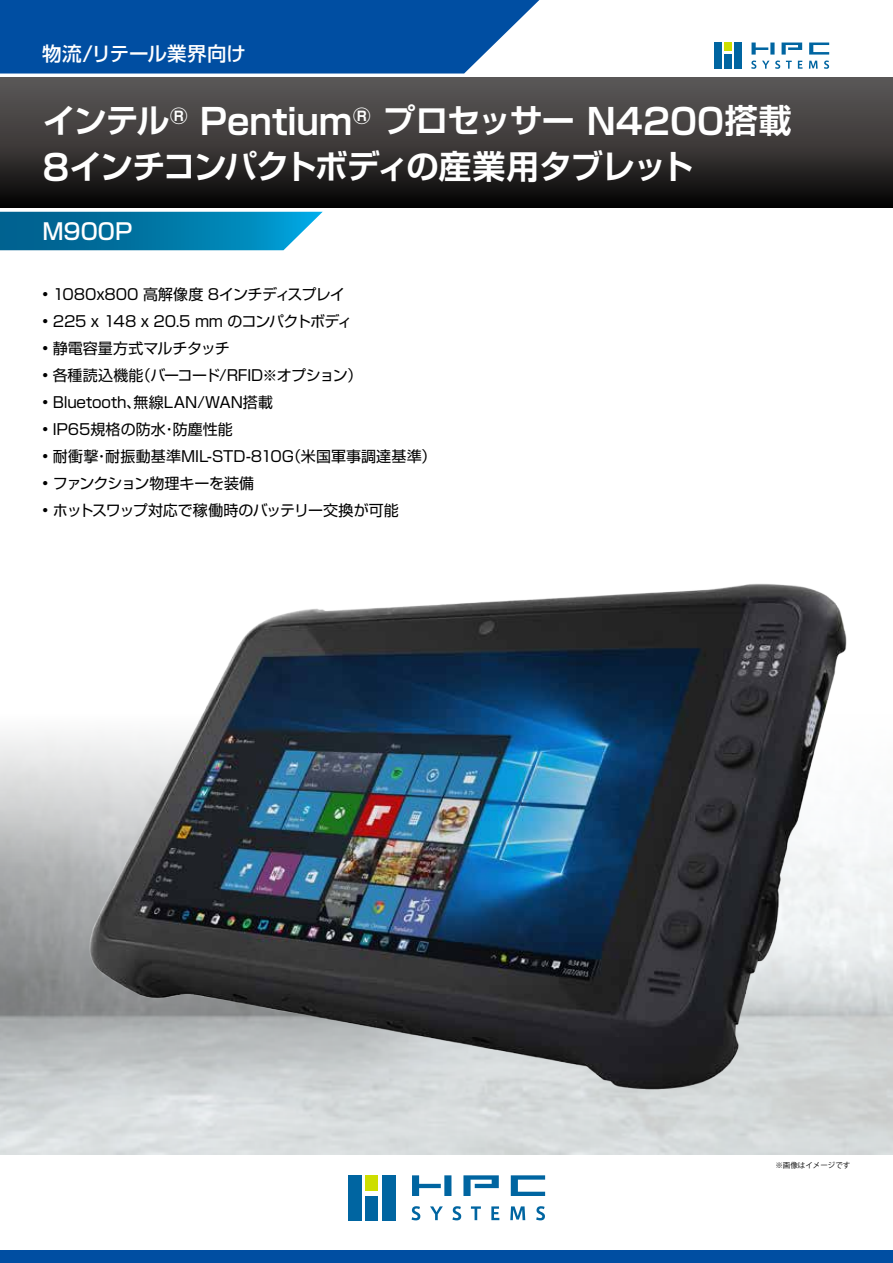
<style>
.page{position:relative;width:893px;height:1263px;background:#fff}
.page>*{position:absolute;margin:0;border:0;box-sizing:border-box;transform-origin:0 0}
.t1{font:700 35.55px "Shin Go Pr 5 De";color:#fff}
.t2{font:700 33px/45.6px "Shin Go Pr 5 De";letter-spacing:-.04em;color:#fff}
.t3{font:500 22.5px "Shin Go Pr 5";letter-spacing:.005em;color:#fff}
.t4{font:700 20.7px "Shin Go Pr 5 De";color:#fff}
.t5{font:500 19.5px "Shin Go Pr 5";color:#fff}
.t6{font:15px/27px "Shin Go Pr 5";letter-spacing:-.01em;color:#000}
.t7{font:15px "Shin Go Pr 5";letter-spacing:-.055em;color:#000}
.t8{font:7.5px "Koz Go Pr 6 N";color:#000}
.s1{font-size:21px}
.s2{font-size:35.55px}
</style>
<div class="page">
<svg style="left:0;top:212px;width:323px;height:38px;background:#0f81ae"></svg>
<svg style="left:0;top:0;width:540px;height:74px;background:#115aa8"></svg>
<div style="left:0;top:78px;width:893px;height:129px;background:linear-gradient(to bottom,#625f5e,#0c0a0a)"></div>
<div style="left:348px;top:1175px;width:13px;height:45px;background:#0065a1"></div>
<div style="left:366px;top:1175px;width:12px;height:15px;background:#cdde00"></div>
<div style="left:366px;top:1196px;width:12px;height:24px;background:#0065a1"></div>
<div style="left:382px;top:1175px;width:14px;height:45px;background:#0065a1"></div>
<svg style="left:511px;top:1175px;width:34px;height:21px"></svg>
<svg style="left:463px;top:1175px;width:36px;height:21px"></svg>
<svg style="left:412px;top:1175px;width:39px;height:21px"></svg>
<svg style="left:412px;top:1206px;width:8px;height:14px"></svg>
<svg style="left:430px;top:1206px;width:13px;height:14px"></svg>
<svg style="left:452px;top:1206px;width:9px;height:14px"></svg>
<svg style="left:471px;top:1206px;width:10px;height:14px"></svg>
<svg style="left:491px;top:1206px;width:8px;height:14px"></svg>
<svg style="left:510px;top:1206px;width:15px;height:14px"></svg>
<svg style="left:536px;top:1206px;width:9px;height:14px"></svg>
<div style="left:0;top:1250px;width:893px;height:13px;background:#004ea2"></div>
<div style="left:714px;top:43px;width:8px;height:26px;background:#0065a1"></div>
<div style="left:725px;top:43px;width:7px;height:8px;background:#cdde00"></div>
<div style="left:725px;top:55px;width:7px;height:14px;background:#0065a1"></div>
<div style="left:734px;top:43px;width:8px;height:26px;background:#0065a1"></div>
<svg style="left:809px;top:43px;width:20px;height:12px"></svg>
<svg style="left:782px;top:43px;width:20px;height:12px"></svg>
<svg style="left:751px;top:43px;width:24px;height:12px"></svg>
<svg style="left:751px;top:61px;width:5px;height:8px"></svg>
<svg style="left:762px;top:61px;width:7px;height:8px"></svg>
<svg style="left:775px;top:61px;width:5px;height:8px"></svg>
<svg style="left:786px;top:61px;width:6px;height:8px"></svg>
<svg style="left:798px;top:61px;width:4px;height:8px"></svg>
<svg style="left:809px;top:61px;width:9px;height:8px"></svg>
<svg style="left:824px;top:61px;width:5px;height:8px"></svg>
<svg style="left:0;top:720px;width:49px;height:147px"></svg>
<img style="left:49px;top:583px;width:844px;height:572px">
<h3 class="t5" style="left:42px;top:38px;width:205px">物流<span class="s1">/</span>リテール業界向け</h3>
<h2 class="t2" style="left:383px;top:95px;width:411px">プロセッサー <span class="s2">N4200</span>搭載</h2>
<h2 class="t2" style="left:69px;top:95px;width:626px;text-indent:-27px">インテル<br>インチコンパクトボディの産業用タブレット</h2>
<h3 class="t4" style="left:170px;top:99px;width:20px">®</h3>
<h3 class="t4" style="left:353px;top:99px;width:20px">®</h3>
<h1 class="t1" style="left:200px;top:93px;width:154px">Pentium</h1>
<h1 class="t1" style="left:43px;top:138px;width:29px">8</h1>
<h3 class="t3" style="left:42px;top:213px;width:91px">M900P</h3>
<p class="t6" style="left:42px;top:280px;width:305px">• 1080x800 高解像度 8インチディスプレイ</p>
<p class="t7" style="left:42px;top:309px;width:312px">• 225 x 148 x 20.5 mm のコンパクトボディ</p>
<p class="t6" style="left:136px;top:334px;width:228px;text-indent:-94px">• 静電容量方式マルチタッチ<br>（バーコード/RFID※オプション(</p>
<p class="t6" style="left:133px;top:361px;width:141px;text-indent:-91px">• 各種読込機能<br>無線LAN/WAN搭載</p>
<p class="t6" style="left:42px;top:388px;width:101px">• Bluetooth、</p>
<p class="t6" style="left:173px;top:415px;width:62px">防塵性能</p>
<p class="t6" style="left:105px;top:415px;width:333px;text-indent:-63px">• IP65規格の防水<br>耐振動基準MIL-STD-810 （G 米国軍事調達基準(</p>
<p class="t6" style="left:162px;top:415px;width:16px">・</p>
<p class="t6" style="left:42px;top:442px;width:58px">• 耐衝撃</p>
<p class="t6" style="left:42px;top:469px;width:214px">• ファンクション物理キーを装備</p>
<p class="t6" style="left:42px;top:496px;width:358px">• ホットスワップ対応で稼働時のバッテリー交換が可能</p>
<p class="t6" style="left:94px;top:442px;width:16px">・</p>
<p class="t8" style="left:775px;top:1161px;width:76px">※画像はイメージです</p>
</div>
